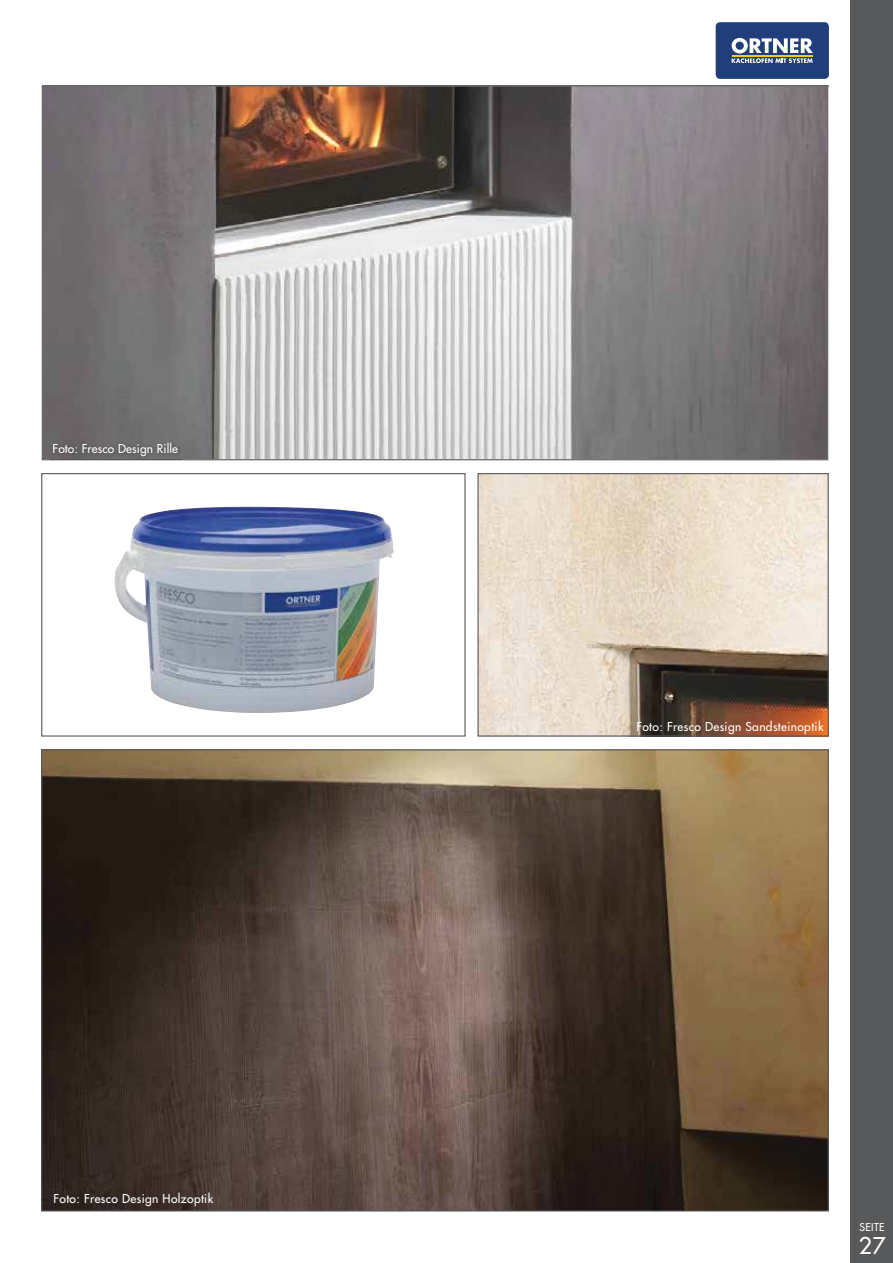
<style>
.page{position:relative;width:893px;height:1263px;background:#fff}
.page>*{position:absolute;margin:0;border:0;box-sizing:border-box;transform-origin:0 0}
.t1{font:22.5px "Futura";color:#fff}
.t2{font:12px "Futura";letter-spacing:.03em;color:#fff}
.t3{font:12px "Futura";letter-spacing:.01em;color:#fff}
.t4{font:10.5px "Futura";letter-spacing:.03em;color:#fff}
</style>
<div class="page">
<div style="left:850px;top:0;width:43px;height:1263px;background:#58595b"></div>
<hr style="left:43px;top:85px;width:786px;height:2px;background:#707173">
<div style="left:716px;top:22px;width:113px;height:57px;background:#203e79;border-radius:4px"></div>
<svg style="left:732px;top:38px;width:81px;height:25px"></svg>
<svg style="left:42px;top:85px;width:786px;height:375px;background:#918c8b"></svg>
<img style="left:479px;top:475px;width:348px;height:260px">
<div style="left:477px;top:473px;width:352px;height:264px;border:1px solid #58595b"></div>
<div style="left:41px;top:473px;width:425px;height:264px;border:1px solid #58595b"></div>
<img style="left:50px;top:439px;width:131px;height:21px">
<img style="left:43px;top:751px;width:784px;height:459px">
<img style="left:115px;top:507px;width:279px;height:206px">
<p class="t3" style="left:53px;top:443px;width:127px">Foto: Fresco Design Rille</p>
<p class="t2" style="left:53px;top:1193px;width:161px">Foto: Fresco Design Holzoptik</p>
<p class="t2" style="left:636px;top:721px;width:189px">Foto: Fresco Design Sandsteinoptik</p>
<p class="t4" style="left:859px;top:1222px;width:27px">SEITE</p>
<h1 class="t1" style="left:859px;top:1234px;width:28px">27</h1>
</div>
